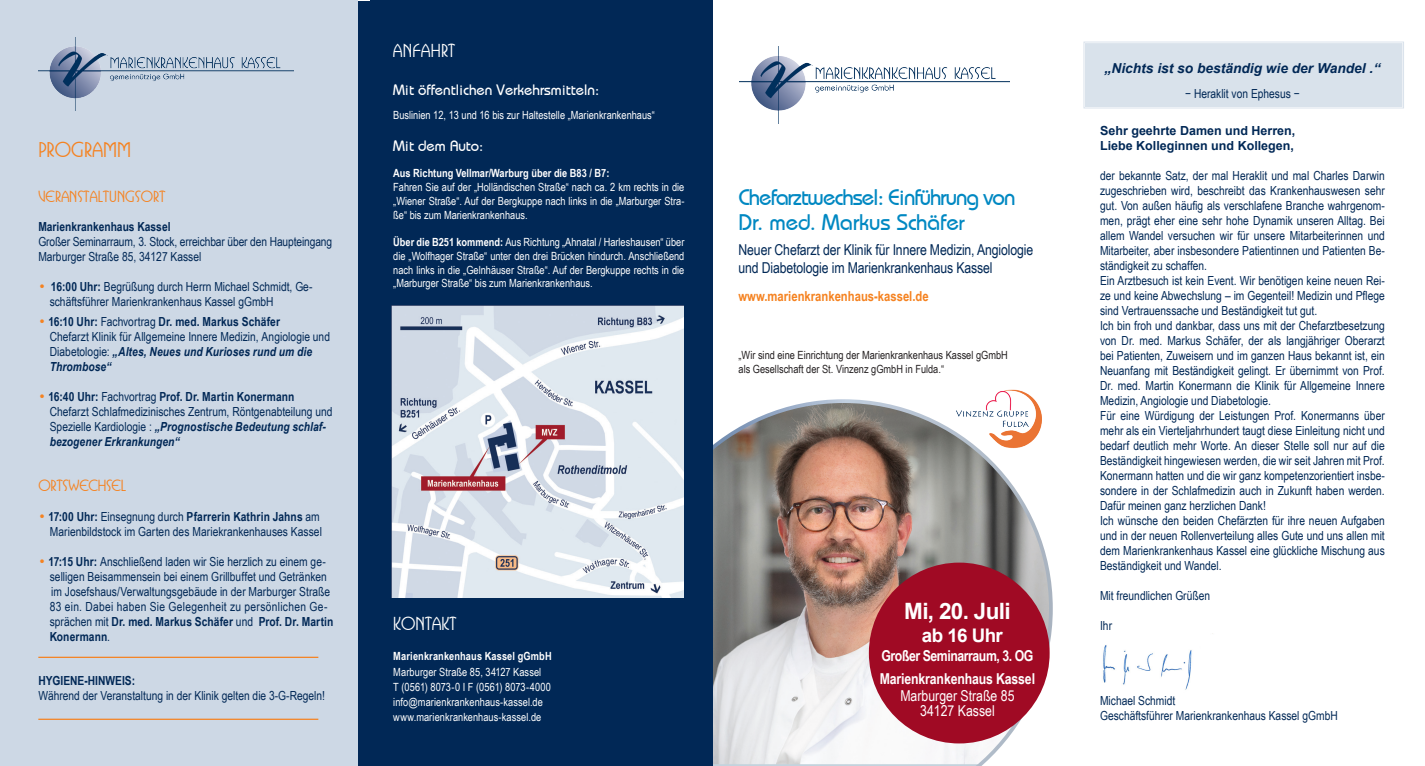
<style>
.page{position:relative;width:1425px;height:766px;background:#fff}
.page>*{position:absolute;margin:0;border:0;box-sizing:border-box;transform-origin:0 0}
.t1{font:22.5px/25px "Bimini Normal";letter-spacing:-.04em;color:#0088c2}
.t2{font:700 22.5px "Arial";letter-spacing:-.03em;color:#fff}
.t3{font:500 20px "Busorama IT Cby BT";color:#f58220}
.t4{font:700 18.75px "Arial";letter-spacing:-.03em;color:#fff}
.Überschrift{font:500 17.5px "Busorama IT Cby BT";color:#fff}
.t5{font:15px "Arial Narrow";letter-spacing:-.01em;color:#012856}
.t6{font:15px "Bimini Normal";color:#fff}
.Fließtext{font:500 15px "Busorama IT Cby BT";color:#f58220}
.t7{font:15px "Arial Narrow";color:#fff}
.t8{font:700 15px "Arial Narrow";letter-spacing:-.01em;color:#fff}
.t9{font:700 15px "Arial Narrow";letter-spacing:-.03em;color:#fff}
.Text{font:italic 700 13.75px "Arial";color:#012856}
.t10{font:700 13.75px "Arial Narrow";color:#f58220}
.Text-2{font:12.5px/15px "Arial Narrow";color:#012856;text-align:justify}
.Fließtext-2{font:12.5px/15px "Arial Narrow";letter-spacing:.005em;color:#012856}
.Fließtext-3{font:700 12.5px "Arial Narrow";color:#012856}
.Text-3{font:700 12.5px "Arial";color:#012856}
.t11{font:11.25px/13.8px "Arial Narrow";color:#fff;text-align:justify}
.t12{font:11.25px "Arial Narrow";color:#231f20}
.t13{font:700 11.25px "Arial Narrow";color:#fff}
.s1{font-family:"Busorama IT Cby BT";font-weight:500;color:#f58220}
.s2{font-weight:700}
.s3{font-weight:400}
.s4{font-weight:700;font-style:italic}
.s5{font-size:21.25px}
</style>
<div class="page">
<div style="left:1083px;top:41px;width:321px;height:67px;background:#d9e2eb"></div>
<div style="left:1085px;top:43px;width:317px;height:64px;border:1px solid #c1cfdf"></div>
<div style="left:1086px;top:45px;width:314px;height:60px;border:1px solid #c1cfdf"></div>
<div style="left:0;top:0;width:358px;height:765px;background:#cdd8e5"></div>
<svg style="left:712px;top:399px;width:340px;height:366px"></svg>
<img style="left:740px;top:47px;width:269px;height:77px">
<img style="left:952px;top:389px;width:89px;height:63px">
<div style="left:358px;top:1px;width:354px;height:764px;background:#012856"></div>
<img style="left:392px;top:305px;width:291px;height:292px">
<img style="left:38px;top:37px;width:255px;height:73px">
<img style="left:1103px;top:633px;width:110px;height:57px">
<hr style="left:38px;top:656px;width:280px;height:1px;background:#f58220">
<hr style="left:38px;top:718px;width:280px;height:1px;background:#f58220">
<div style="left:869px;top:562px;width:180px;height:181px;background:#a00a24;border-radius:50%"></div>
<p class="t3" style="left:38px;top:138px;width:94px">PROGRAMM</p>
<p class="Fließtext" style="left:38px;top:187px;width:129px">VERANSTALTUNGSORT</p>
<p class="Fließtext-3" style="left:38px;top:217px;width:134px">Marienkrankenhaus Kassel</p>
<p class="Text-2" style="left:38px;top:233px;width:295px">Großer Seminarraum, 3. Stock, erreichbar über den Haupteingang</p>
<p class="Text-2" style="left:38px;top:248px;width:164px">Marburger Straße 85, 34127 Kassel</p>
<p class="Text-2" style="left:50px;top:278px;width:264px;text-indent:-11px"><span class="s1">•</span> <span class="s2">16:00 Uhr:</span> Begrüßung durch Herrn Michael Schmidt, Ge&shy;schäftsführer Marienkrankenhaus Kassel gGmbH</p>
<p class="Fließtext-3" style="left:38px;top:312px;width:243px"><span class="s1">•</span> 16:10 Uhr: <span class="s3">Fachvortrag</span> Dr. med. Markus Schäfer</p>
<p class="Fließtext-2" style="left:50px;top:328px;width:282px">Chefarzt Klinik für Allgemeine Innere Medizin, Angiologie und<br>Diabetologie: <span class="s4">„Altes, Neues und Kurioses rund um die<br>Thrombose“</span></p>
<p class="Fließtext-3" style="left:38px;top:387px;width:258px"><span class="s1">•</span> 16:40 Uhr: <span class="s3">Fachvortrag</span> Prof. Dr. Martin Konermann</p>
<p class="Fließtext-2" style="left:50px;top:403px;width:284px">Chefarzt Schlafmedizinisches Zentrum, Röntgenabteilung und<br>Spezielle Kardiologie : <span class="s4">„Prognostische Bedeutung schlaf&shy;bezogener Erkrankungen“</span></p>
<p class="Fließtext" style="left:38px;top:476px;width:89px">ORTSWECHSEL</p>
<p class="Fließtext-2" style="left:38px;top:508px;width:285px;text-align:right"><span class="s1">•</span> <span class="s2">17:00 Uhr:</span> Einsegnung durch <span class="s2">Pfarrerin Kathrin Jahns</span> am<br>Marienbildstock im Garten des Mariekrankenhauses Kassel</p>
<p class="Fließtext-2" style="left:50px;top:553px;width:285px;text-indent:-11px"><span class="s1">•</span> <span class="s2">17:15 Uhr:</span> Anschließend laden wir Sie herzlich zu einem ge&shy;selligen Beisammensein bei einem Grillbuffet und Getränken im Josefshaus/Verwaltungsgebäude in der Marburger Straße 83 ein. Dabei haben Sie Gelegenheit zu persönlichen Ge&shy;sprächen mit <span class="s2">Dr. med. Markus Schäfer</span> und <span class="s2">Prof. Dr. Martin Konermann</span>.</p>
<p class="Fließtext-3" style="left:38px;top:671px;width:98px">HYGIENE-HINWEIS:</p>
<p class="Text-2" style="left:38px;top:687px;width:288px">Während der Veranstaltung in der Klinik gelten die 3-G-Regeln!</p>
<p class="Überschrift" style="left:393px;top:40px;width:64px">ANFAHRT</p>
<p class="t6" style="left:393px;top:81px;width:207px">Mit öffentlichen Verkehrsmitteln:</p>
<p class="t11" style="left:393px;top:107px;width:263px">Buslinien 12, 13 und 16 bis zur Haltestelle „Marienkrankenhaus“</p>
<p class="t6" style="left:393px;top:137px;width:91px">Mit dem Auto:</p>
<p class="t13" style="left:393px;top:165px;width:217px">Aus Richtung Vellmar/Warburg über die B83 / B7:</p>
<p class="t11" style="left:393px;top:180px;width:293px">Fahren Sie auf der „Holländischen Straße“ nach ca. 2 km rechts in die „Wiener Straße“. Auf der Bergkuppe nach links in die „Marburger Stra&shy;ße“ bis zum Marienkrankenhaus.</p>
<p class="t11" style="left:393px;top:235px;width:292px"><span class="s2">Über die B251 kommend:</span> Aus Richtung „Ahnatal / Harleshausen“ über die „Wolfhager Straße“ unter den drei Brücken hindurch. Anschließend nach links in die „Gelnhäuser Straße“. Auf der Bergkuppe rechts in die „Marburger Straße“ bis zum Marienkrankenhaus.</p>
<p class="t1" style="left:738px;top:184px;width:278px">Chefarztwechsel: Einführung von<br>Dr. med. Markus Schäfe<span class="s5">r</span></p>
<p class="t5" style="left:738px;top:239px;width:296px">Neuer Chefarzt der Klinik für Innere Medizin, Angiologie</p>
<p class="t5" style="left:738px;top:256px;width:256px">und Diabetologie im Marienkrankenhaus Kassel</p>
<p class="t10" style="left:738px;top:285px;width:192px">www.marienkrankenhaus-kassel.de</p>
<p class="t12" style="left:738px;top:347px;width:271px">„Wir sind eine Einrichtung der Marienkrankenhaus Kassel gGmbH</p>
<p class="t12" style="left:738px;top:361px;width:207px">als Gesellschaft der St. Vinzenz gGmbH in Fulda.“</p>
<p class="Überschrift" style="left:393px;top:613px;width:65px">KONTAKT</p>
<p class="t13" style="left:393px;top:647px;width:160px">Marienkrankenhaus Kassel gGmbH</p>
<p class="t11" style="left:393px;top:664px;width:149px">Marburger Straße 85, 34127 Kassel</p>
<p class="t11" style="left:393px;top:679px;width:159px">T (0561) 8073-0 I F (0561) 8073-4000</p>
<p class="t11" style="left:393px;top:694px;width:151px">info@marienkrankenhaus-kassel.de</p>
<p class="t11" style="left:393px;top:709px;width:150px">www.marienkrankenhaus-kassel.de</p>
<p class="t2" style="left:904px;top:595px;width:108px">Mi, 20. Juli</p>
<p class="t4" style="left:922px;top:623px;width:82px">ab 16 Uhr</p>
<p class="t9" style="left:881px;top:644px;width:153px">Großer Seminarraum, 3. OG</p>
<p class="t8" style="left:880px;top:666px;width:157px">Marienkrankenhaus Kassel</p>
<p class="t7" style="left:900px;top:684px;width:116px">Marburger Straße 85</p>
<p class="t7" style="left:920px;top:699px;width:76px">34127 Kassel</p>
<p class="Text" style="left:1104px;top:60px;width:277px">„Nichts ist so beständig wie der Wandel .“</p>
<p class="Text-2" style="left:1185px;top:86px;width:116px">− Heraklit von Ephesus −</p>
<p class="Text-3" style="left:1100px;top:122px;width:197px">Sehr geehrte Damen und Herren,</p>
<p class="Text-3" style="left:1100px;top:137px;width:195px">Liebe Kolleginnen und Kollegen,</p>
<p class="Text-2" style="left:1100px;top:167px;width:286px">der bekannte Satz, der mal Heraklit und mal Charles Darwin zugeschrieben wird, beschreibt das Krankenhauswesen sehr gut. Von außen häufig als verschlafene Branche wahrgenom&shy;men, prägt eher eine sehr hohe Dynamik unseren Alltag. Bei allem Wandel versuchen wir für unsere Mitarbeiterinnen und Mitarbeiter, aber insbesondere Patientinnen und Patienten Be&shy;ständigkeit zu schaffen.</p>
<p class="Text-2" style="left:1100px;top:272px;width:286px">Ein Arztbesuch ist kein Event. Wir benötigen keine neuen Rei&shy;ze und keine Abwechslung – im Gegenteil! Medizin und Pflege sind Vertrauenssache und Beständigkeit tut gut.</p>
<p class="Text-2" style="left:1100px;top:317px;width:286px">Ich bin froh und dankbar, dass uns mit der Chefarztbesetzung von Dr. med. Markus Schäfer, der als langjähriger Oberarzt bei Patienten, Zuweisern und im ganzen Haus bekannt ist, ein Neuanfang mit Beständigkeit gelingt. Er übernimmt von Prof.<br>Dr. med. Martin Konermann die Klinik für Allgemeine Innere Medizin, Angiologie und Diabetologie.</p>
<p class="Text-2" style="left:1100px;top:407px;width:286px">Für eine Würdigung der Leistungen Prof. Konermanns über mehr als ein Vierteljahrhundert taugt diese Einleitung nicht und bedarf deutlich mehr Worte. An dieser Stelle soll nur auf die Beständigkeit hingewiesen werden, die wir seit Jahren mit Prof.<br>Konermann hatten und die wir ganz kompetenzorientiert insbe&shy;sondere in der Schlafmedizin auch in Zukunft haben werden.<br>Dafür meinen ganz herzlichen Dank!</p>
<p class="Text-2" style="left:1100px;top:512px;width:286px">Ich wünsche den beiden Chefärzten für ihre neuen Aufgaben und in der neuen Rollenverteilung alles Gute und uns allen mit dem Marienkrankenhaus Kassel eine glückliche Mischung aus Beständigkeit und Wandel.</p>
<p class="Text-2" style="left:1100px;top:587px;width:111px">Mit freundlichen Grüßen</p>
<p class="Text-2" style="left:1100px;top:617px;width:13px">Ihr</p>
<p class="Text-2" style="left:1100px;top:692px;width:77px">Michael Schmidt</p>
<p class="Text-2" style="left:1100px;top:707px;width:239px">Geschäftsführer Marienkrankenhaus Kassel gGmbH</p>
</div>
